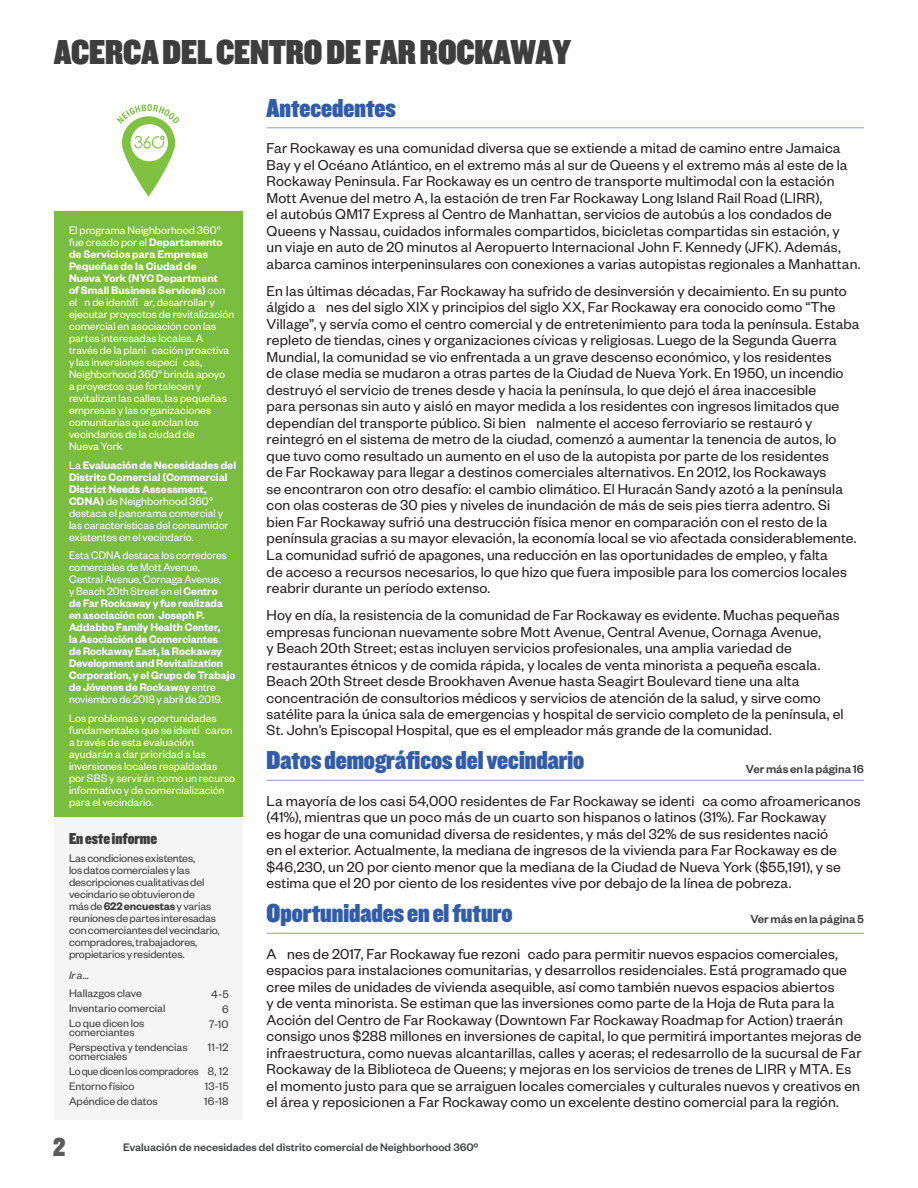
<style>
.page{position:relative;width:918px;height:1188px;background:#fff}
.page>*{position:absolute;margin:0;border:0;box-sizing:border-box;transform-origin:0 0}
.Header_2{font:36px "Knockout HTF90 Ultmt Welterwt";color:#3e3e3f}
.H10{font:27px "Knockout HTF90 Ultmt Welterwt";color:#315caa}
.t1{font:27px "Knockout HTF90 Ultmt Welterwt";color:#5b5b5e}
.t2{font:16.5px "Knockout HTF90 Ultmt Welterwt";color:#3e3e3f}
.BODY_TEXT{font:15.75px/16.5px "Founders Grotesk";letter-spacing:.01em;color:#231f20}
.Photo_Caption_On_Pho{font:500 12.75px "Founders Grotesk";color:#3e3e3f}
.body_text{font:12px/12px "Founders Grotesk";letter-spacing:.005em;color:#fff}
.body_text-2{font:12px/12px "Founders Grotesk";letter-spacing:-.01em;color:#3e3e3f}
.body_text-3{font:600 12px/12px "Founders Grotesk";color:#fff;scale:.95 1}
.t3{font:500 12px "Founders Grotesk";color:#464748}
.body_text-4{font:12px "Founders Grotesk";letter-spacing:-.01em;color:#3e3e3f;scale:.96 1}
.t4{font:italic 12px "Founders Grotesk";color:#3e3e3f}
.s1{font-weight:600}
.s2{font-weight:400}
</style>
<div class="page">
<hr style="left:267px;top:127px;width:597px;height:1px;background:#8f9acd">
<hr style="left:267px;top:780px;width:597px;height:1px;background:#8f9acd">
<hr style="left:267px;top:933px;width:597px;height:1px;background:#8f9acd">
<div style="left:54px;top:211px;width:189px;height:610px;background:#7bbd3f"></div>
<div style="left:54px;top:818px;width:189px;height:302px;background:#f5f5f6"></div>
<svg style="left:117px;top:104px;width:63px;height:93px"></svg>
<p class="Header_2" style="left:54px;top:33px;width:519px">ACERCA DEL CENTRO DE FAR ROCKAWAY</p>
<p class="body_text" style="left:69px;top:224px;width:167px">El programa Neighborhood 360° fue creado por el <span class="s1">Departamento de Servicios para Empresas<br>Pequeñas de la Ciudad de<br>Nueva York (NYC Department<br>of Small Business Services)</span> con el n de identifi ar, desarrollar y ejecutar proyectos de revitalización comercial en asociación con las partes interesadas locales. A través de la plani cación proactiva y las inversiones especí cas,<br>Neighborhood 360° brinda apoyo<br>a proyectos que fortalecen y revitalizan las calles, las pequeñas empresas y las organizaciones comunitarias que anclan los vecindarios de la ciudad de<br>Nueva York.</p>
<p class="body_text" style="left:69px;top:458px;width:169px">La <span class="s1">Evaluación de Necesidades del<br>Distrito Comercial (Commercial<br>District Needs Assessment,<br>CDNA)</span> de Neighborhood 360° destaca el panorama comercial y las características del consumidor existentes en el vecindario.</p>
<p class="body_text-3" style="left:69px;top:549px;width:177px"><span class="s2">Esta CDNA destaca los corredores comerciales de Mott Avenue,<br>Central Avenue, Cornaga Avenue,<br>y Beach 20th Street en el</span> Centro<br>de Far Rockaway y fue realizada en asociación con Joseph P.<br>Addabbo Family Health Center,<br>la Asociación de Comerciantes<br>de Rockaway East, la Rockaway<br>Development and Revitalization<br>Corporation, y el Grupo de Trabajo de Jóvenes de Rockaway <span class="s2">entre noviembre de 2018 y abril de 2019.</span></p>
<p class="body_text" style="left:69px;top:712px;width:168px">Los problemas y oportunidades fundamentales que se identi caron a través de esta evaluación ayudarán a dar prioridad a las inversiones locales respaldadas por SBS y servirán como un recurso informativo y de comercialización para el vecindario.</p>
<p class="t2" style="left:69px;top:829px;width:90px">En este informe</p>
<p class="body_text-2" style="left:69px;top:852px;width:152px">Las condiciones existentes,<br>los datos comerciales y las descripciones cualitativas del vecindario se obtuvieron de<br>más de <span class="s1">622 encuestas</span> y varias reuniones de partes interesadas con comerciantes del vecindario, compradores, trabajadores, propietarios y residentes.</p>
<p class="t4" style="left:69px;top:968px;width:22px">Ir a...</p>
<p class="body_text-2" style="left:69px;top:987px;width:75px">Hallazgos clave</p>
<p class="body_text-2" style="left:69px;top:1002px;width:98px">Inventario comercial</p>
<p class="body_text-2" style="left:69px;top:1018px;width:77px;line-height:9px">Lo que dicen los comerciantes</p>
<p class="body_text-2" style="left:69px;top:1042px;width:120px;line-height:9px">Perspectiva y tendencias comerciales</p>
<p class="body_text-4" style="left:69px;top:1064px;width:137px">Lo que dicen los compradores</p>
<p class="body_text-2" style="left:69px;top:1080px;width:67px">Entorno físico</p>
<p class="body_text-2" style="left:69px;top:1095px;width:90px">Apéndice de datos</p>
<p class="body_text-2" style="left:211px;top:987px;width:19px">4-5</p>
<p class="body_text-2" style="left:222px;top:1002px;width:8px">6</p>
<p class="body_text-2" style="left:209px;top:1017px;width:21px">7-10</p>
<p class="body_text-2" style="left:208px;top:1041px;width:22px">11-12</p>
<p class="body_text-2" style="left:208px;top:1065px;width:22px">8, 12</p>
<p class="body_text-2" style="left:205px;top:1080px;width:25px">13-15</p>
<p class="body_text-2" style="left:204px;top:1095px;width:26px">16-18</p>
<p class="H10" style="left:267px;top:93px;width:131px">Antecedentes</p>
<p class="BODY_TEXT" style="left:267px;top:139px;width:595px">Far Rockaway es una comunidad diversa que se extiende a mitad de camino entre Jamaica Bay y el Océano Atlántico, en el extremo más al sur de Queens y el extremo más al este de la Rockaway Peninsula. Far Rockaway es un centro de transporte multimodal con la estación Mott Avenue del metro A, la estación de tren Far Rockaway Long Island Rail Road (LIRR),<br>el autobús QM17 Express al Centro de Manhattan, servicios de autobús a los condados de Queens y Nassau, cuidados informales compartidos, bicicletas compartidas sin estación, y<br>un viaje en auto de 20 minutos al Aeropuerto Internacional John F. Kennedy (JFK). Además, abarca caminos interpeninsulares con conexiones a varias autopistas regionales a Manhattan.</p>
<p class="BODY_TEXT" style="left:267px;top:282px;width:594px">En las últimas décadas, Far Rockaway ha sufrido de desinversión y decaimiento. En su punto álgido a nes del siglo XIX y principios del siglo XX, Far Rockaway era conocido como “The Village”, y servía como el centro comercial y de entretenimiento para toda la península. Estaba repleto de tiendas, cines y organizaciones cívicas y religiosas. Luego de la Segunda Guerra Mundial, la comunidad se vio enfrentada a un grave descenso económico, y los residentes<br>de clase media se mudaron a otras partes de la Ciudad de Nueva York. En 1950, un incendio destruyó el servicio de trenes desde y hacia la península, lo que dejó el área inaccesible<br>para personas sin auto y aisló en mayor medida a los residentes con ingresos limitados que dependían del transporte público. Si bien nalmente el acceso ferroviario se restauró y reintegró en el sistema de metro de la ciudad, comenzó a aumentar la tenencia de autos, lo que tuvo como resultado un aumento en el uso de la autopista por parte de los residentes<br>de Far Rockaway para llegar a destinos comerciales alternativos. En 2012, los Rockaways<br>se encontraron con otro desafío: el cambio climático. El Huracán Sandy azotó a la península con olas costeras de 30 pies y niveles de inundación de más de seis pies tierra adentro. Si bien Far Rockaway sufrió una destrucción física menor en comparación con el resto de la península gracias a su mayor elevación, la economía local se vio afectada considerablemente.<br>La comunidad sufrió de apagones, una reducción en las oportunidades de empleo, y falta<br>de acceso a recursos necesarios, lo que hizo que fuera imposible para los comercios locales reabrir durante un período extenso.</p>
<p class="BODY_TEXT" style="left:267px;top:606px;width:579px">Hoy en día, la resistencia de la comunidad de Far Rockaway es evidente. Muchas pequeñas empresas funcionan nuevamente sobre Mott Avenue, Central Avenue, Cornaga Avenue,<br>y Beach 20th Street; estas incluyen servicios profesionales, una amplia variedad de restaurantes étnicos y de comida rápida, y locales de venta minorista a pequeña escala.<br>Beach 20th Street desde Brookhaven Avenue hasta Seagirt Boulevard tiene una alta concentración de consultorios médicos y servicios de atención de la salud, y sirve como satélite para la única sala de emergencias y hospital de servicio completo de la península, el St. John’s Episcopal Hospital, que es el empleador más grande de la comunidad.</p>
<p class="H10" style="left:267px;top:746px;width:319px">Datos demográficos del vecindario</p>
<p class="BODY_TEXT" style="left:267px;top:792px;width:596px">La mayoría de los casi 54,000 residentes de Far Rockaway se identi ca como afroamericanos (41%), mientras que un poco más de un cuarto son hispanos o latinos (31%). Far Rockaway<br>es hogar de una comunidad diversa de residentes, y más del 32% de sus residentes nació<br>en el exterior. Actualmente, la mediana de ingresos de la vivienda para Far Rockaway es de $46,230, un 20 por ciento menor que la mediana de la Ciudad de Nueva York ($55,191), y se estima que el 20 por ciento de los residentes vive por debajo de la línea de pobreza.</p>
<p class="H10" style="left:267px;top:899px;width:247px">Oportunidades en el futuro</p>
<p class="BODY_TEXT" style="left:267px;top:945px;width:596px">A nes de 2017, Far Rockaway fue rezoni cado para permitir nuevos espacios comerciales, espacios para instalaciones comunitarias, y desarrollos residenciales. Está programado que cree miles de unidades de vivienda asequible, así como también nuevos espacios abiertos<br>y de venta minorista. Se estiman que las inversiones como parte de la Hoja de Ruta para la Acción del Centro de Far Rockaway (Downtown Far Rockaway Roadmap for Action) traerán consigo unos $288 millones en inversiones de capital, lo que permitirá importantes mejoras de infraestructura, como nuevas alcantarillas, calles y aceras; el redesarrollo de la sucursal de Far Rockaway de la Biblioteca de Queens; y mejoras en los servicios de trenes de LIRR y MTA. Es el momento justo para que se arraiguen locales comerciales y culturales nuevos y creativos en el área y reposicionen a Far Rockaway como un excelente destino comercial para la región.</p>
<p class="Photo_Caption_On_Pho" style="left:746px;top:761px;width:120px">Ver más en la página 16</p>
<p class="Photo_Caption_On_Pho" style="left:750px;top:911px;width:115px">Ver más en la página 5</p>
<h2 class="t1" style="left:53px;top:1133px;width:14px">2</h2>
<p class="t3" style="left:123px;top:1140px;width:357px">Evaluación de necesidades del distrito comercial de Neighborhood 360º</p>
</div>
